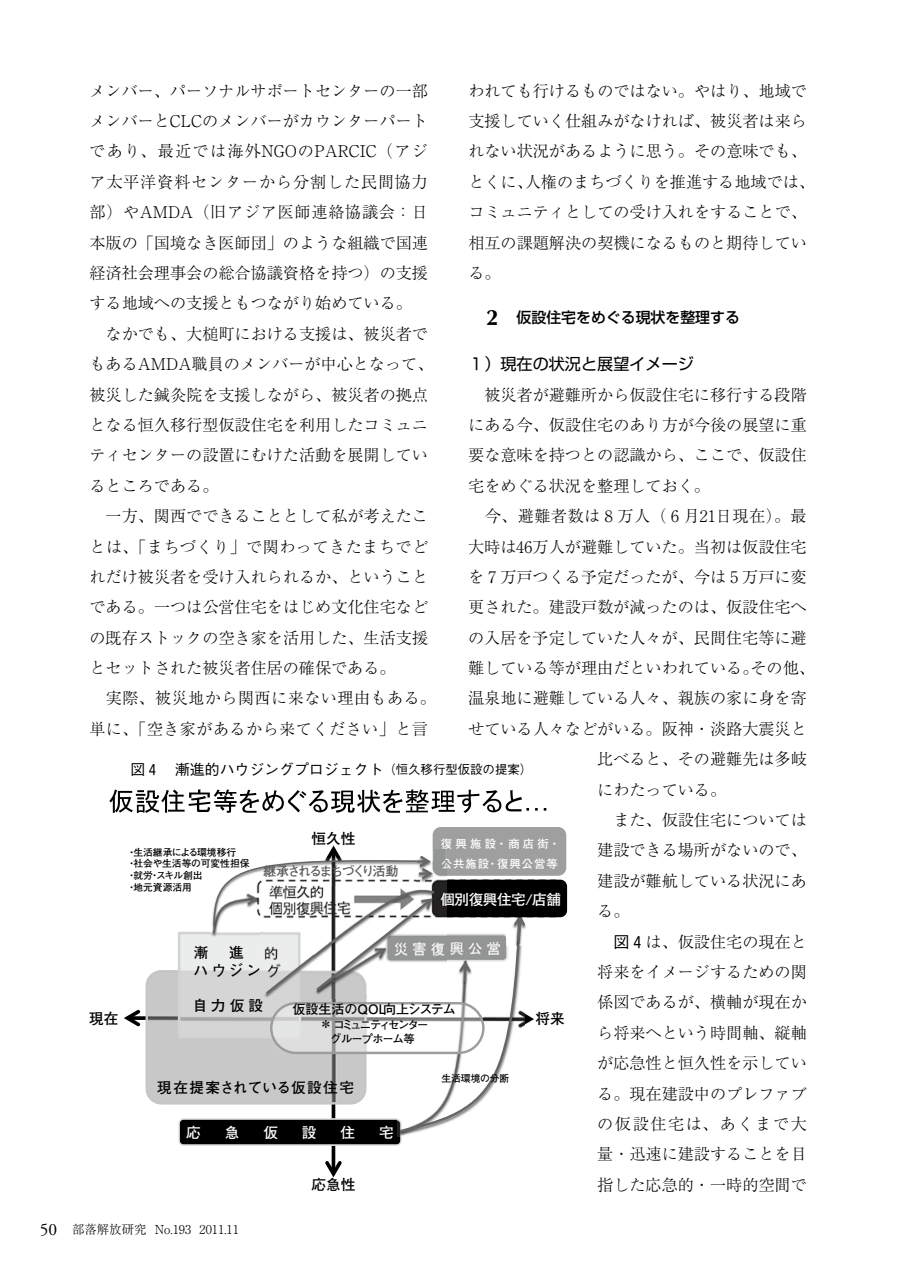
<style>
.page{position:relative;width:903px;height:1275px;background:#fff}
.page>*{position:absolute;margin:0;border:0;box-sizing:border-box;transform-origin:0 0}
.t1{font:300 16.1px/30.4px "Ryumin Pro";color:#000;text-align:justify}
.t2{font:300 16.1px/30.4px "Ryumin Pro";letter-spacing:.03em;color:#000}
.t3{font:300 16.1px "Ryumin Pro";letter-spacing:.035em;color:#000}
.t4{font:16.1px "Shin Go Pro";color:#000}
.t5{font:300 16.1px "Ryumin Pro";letter-spacing:.1em;color:#000}
.t6{font:500 14.88px "Gothic BBB Pro";color:#000}
.t7{font:500 14.88px "Shin Go Pro";color:#000}
.t8{font:700 14.7px "Futo Go B101 Pro";letter-spacing:-.105em;color:#000}
.t9{font:700 14.7px/17.5px "Futo Go B101 Pro";color:#000;text-align:center}
.t10{font:700 14.7px "Futo Go B101 Pro";letter-spacing:-.03em;color:#fff}
.t11{font:700 14.7px "Futo Go B101 Pro";letter-spacing:.05em;color:#000}
.t12{font:700 12.95px "Futo Go B101 Pro";color:#000}
.t13{font:700 12.95px "Futo Go B101 Pro";letter-spacing:-.15em;color:#585858}
.t14{font:300 12.42px "Ryumin Pro";color:#000}
.t15{font:700 11.38px/14px "Futo Go B101 Pro";letter-spacing:-.12em;color:#000;text-align:center}
.t16{font:700 11.38px/20.5px "Futo Go B101 Pro";letter-spacing:.09em;color:#fff}
.t17{font:700 9.8px/11.7px "Futo Go B101 Pro";color:#000}
.s1{font-family:"Optima";font-weight:700;font-size:22.4px}
.s2{font-family:"N Shin Go R"}
.s3{font-family:"N Ryumin L";font-weight:400}
.s4{font-family:"Gothic BBB Pro";font-weight:500}
.s5{font-family:"N Chu Go BBB";font-weight:400}
.s6{font-size:12.42px}
.s7{font-size:11.38px}
.s8{font-size:12.95px}
.s9{font-family:"Adobe Garamond Pro";font-weight:400;font-size:17.32px}
</style>
<div class="page">
<hr style="left:332px;top:849px;width:3px;height:325px;background:#000">
<svg style="left:325px;top:1158px;width:17px;height:20px"></svg>
<div style="left:179px;top:1119px;width:222px;height:26px;background:#000;border-radius:4px"></div>
<div style="left:178px;top:1118px;width:224px;height:28px;border:2px solid #e3e3e4;border-radius:4px"></div>
<div style="left:433px;top:880px;width:133px;height:36px;background:#000;border-radius:6px"></div>
<div style="left:432px;top:880px;width:135px;height:37px;border:2px solid #000;border-radius:6px"></div>
<div style="left:433px;top:827px;width:133px;height:49px;background:#9f9fa0;border-radius:8px"></div>
<svg style="left:124px;top:842px;width:414px;height:292px"></svg>
<svg style="left:109px;top:789px;width:420px;height:24px"></svg>
<p class="t1" style="left:468px;top:74px;width:348px;text-align:left">われても行けるものではない。やはり、地域で支援していく仕組みがなければ、被災者は来られない状況があるように思う。その意味でも、とくに、人権のまちづくりを推進する地域では、コミュニティとしての受け入れをすることで、相互の課題解決の契機になるものと期待している。</p>
<p class="t7" style="left:486px;top:305px;width:255px"><span class="s1">2</span> 仮設住宅をめぐる現状を整理する</p>
<p class="t4" style="left:468px;top:351px;width:227px"><span class="s2">１</span>）現在の状況と展望イメージ</p>
<p class="t1" style="left:468px;top:378px;width:340px;text-indent:16px">被災者が避難所から仮設住宅に移行する段階にある今、仮設住宅のあり方が今後の展望に重要な意味を持つとの認識から、ここで、仮設住宅をめぐる状況を整理しておく。</p>
<p class="t3" style="left:485px;top:503px;width:323px">今、避難者数は<span class="s3">８</span>万人（<span class="s3">６</span>月<span class="s3">21</span>日現在）。最</p>
<p class="t1" style="left:468px;top:530px;width:340px">大時は<span class="s3">46</span>万人が避難していた。当初は仮設住宅</p>
<p class="t1" style="left:468px;top:560px;width:340px">を<span class="s3">７</span>万戸つくる予定だったが、今は<span class="s3">５</span>万戸に変</p>
<p class="t1" style="left:468px;top:591px;width:340px">更された。建設戸数が減ったのは、仮設住宅へ</p>
<p class="t1" style="left:468px;top:621px;width:340px">の入居を予定していた人々が、民間住宅等に避</p>
<p class="t1" style="left:468px;top:651px;width:348px">難している等が理由だといわれている。その他、</p>
<p class="t1" style="left:468px;top:682px;width:340px">温泉地に避難している人々、親族の家に身を寄</p>
<p class="t1" style="left:468px;top:712px;width:340px">せている人々などがいる。阪神・淡路大震災と</p>
<p class="t1" style="left:597px;top:743px;width:211px">比べると、その避難先は多岐</p>
<p class="t1" style="left:597px;top:773px;width:130px">にわたっている。</p>
<p class="t1" style="left:613px;top:803px;width:195px">また、仮設住宅については</p>
<p class="t1" style="left:597px;top:834px;width:211px">建設できる場所がないので、</p>
<p class="t1" style="left:597px;top:864px;width:211px">建設が難航している状況にあ</p>
<p class="t1" style="left:597px;top:895px;width:34px">る。</p>
<p class="t1" style="left:613px;top:925px;width:195px"><span class="s4">図</span><span class="s5">４</span>は、仮設住宅の現在と</p>
<p class="t1" style="left:597px;top:955px;width:211px">将来をイメージするための関</p>
<p class="t1" style="left:597px;top:986px;width:211px">係図であるが、横軸が現在か</p>
<p class="t1" style="left:597px;top:1016px;width:211px">ら将来へという時間軸、縦軸</p>
<p class="t1" style="left:597px;top:1046px;width:211px">が応急性と恒久性を示してい</p>
<p class="t1" style="left:597px;top:1077px;width:211px">る。現在建設中のプレファブ</p>
<p class="t5" style="left:597px;top:1111px;width:211px">の仮設住宅は、あくまで大</p>
<p class="t1" style="left:597px;top:1138px;width:211px">量・迅速に建設することを目</p>
<p class="t1" style="left:597px;top:1168px;width:211px">指した応急的・一時的空間で</p>
<p class="t1" style="left:89px;top:74px;width:340px">メンバー、パーソナルサポートセンターの一部メンバーとCLCのメンバーがカウンターパートであり、最近では海外NGOのPARCIC（アジア太平洋資料センターから分割した民間協力部）やAMDA（旧アジア医師連絡協議会：日本版の「国境なき医師団」のような組織で国連経済社会理事会の総合協議資格を持つ）の支援する地域への支援ともつながり始めている。</p>
<p class="t1" style="left:89px;top:317px;width:345px;text-align:left;text-indent:16px">なかでも、大槌町における支援は、被災者でもあるAMDA職員のメンバーが中心となって、被災した鍼灸院を支援しながら、被災者の拠点となる恒久移行型仮設住宅を利用したコミュニティセンターの設置にむけた活動を展開しているところである。</p>
<p class="t1" style="left:89px;top:500px;width:340px;text-indent:16px">一方、関西でできることとして私が考えたことは、「まちづくり」で関わってきたまちでどれだけ被災者を受け入れられるか、ということである。一つは公営住宅をはじめ文化住宅などの既存ストックの空き家を活用した、生活支援とセットされた被災者住居の確保である。</p>
<p class="t2" style="left:89px;top:682px;width:348px;text-indent:17px">実際、被災地から関西に来ない理由もある。単に、「空き家があるから来てください」と言</p>
<p class="t6" style="left:130px;top:757px;width:403px">図<span class="s5">４</span> 漸進的ハウジングプロジェクト<span class="s6">（恒久移行型仮設の提案）</span></p>
<p class="t8" style="left:175px;top:762px;width:316px">漸進的ハウジングプロジェクト<span class="s7">（恒久移行型仮設の提案）</span></p>
<p class="t9" style="left:312px;top:828px;width:45px">恒久性</p>
<p class="t16" style="left:441px;top:832px;width:121px">復興施設・商店街・公共施設・復興公営等</p>
<p class="t17" style="left:127px;top:845px;width:124px">・生活継承による環境移行<br>・社会や生活等の可変性担保・就労・スキル創出<br>・地元資源活用</p>
<p class="t13" style="left:263px;top:860px;width:137px">継承されるまちづくり活動</p>
<p class="t10" style="left:440px;top:888px;width:122px">個別復興住宅/店舗</p>
<p class="t9" style="left:193px;top:942px;width:86px">進<br>ハウジング</p>
<p class="t9" style="left:194px;top:942px;width:16px">漸</p>
<p class="t9" style="left:193px;top:995px;width:72px">自力仮設</p>
<p class="t12" style="left:292px;top:999px;width:165px">仮設生活のQOL向上システム</p>
<p class="t15" style="left:320px;top:1017px;width:110px"><span class="s8">＊</span>コミュニティセンターグループホーム等</p>
<p class="t9" style="left:89px;top:1008px;width:31px">現在</p>
<p class="t9" style="left:535px;top:1008px;width:31px">将来</p>
<p class="t17" style="left:441px;top:1071px;width:69px">生活環境の分断</p>
<p class="t11" style="left:157px;top:1076px;width:198px">現在提案されている仮設住宅</p>
<p class="t10" style="left:186px;top:1121px;width:16px">応</p>
<p class="t10" style="left:225px;top:1121px;width:16px">急</p>
<p class="t10" style="left:263px;top:1121px;width:16px">仮</p>
<p class="t10" style="left:302px;top:1121px;width:16px">設</p>
<p class="t10" style="left:340px;top:1121px;width:16px">住</p>
<p class="t10" style="left:379px;top:1121px;width:16px">宅</p>
<p class="t9" style="left:312px;top:1174px;width:45px">応急性</p>
<p class="t14" style="left:40px;top:1219px;width:201px"><span class="s9">50</span> 部落解放研究 No.<span class="s3">193 2011</span>.<span class="s3">11</span></p>
</div>
